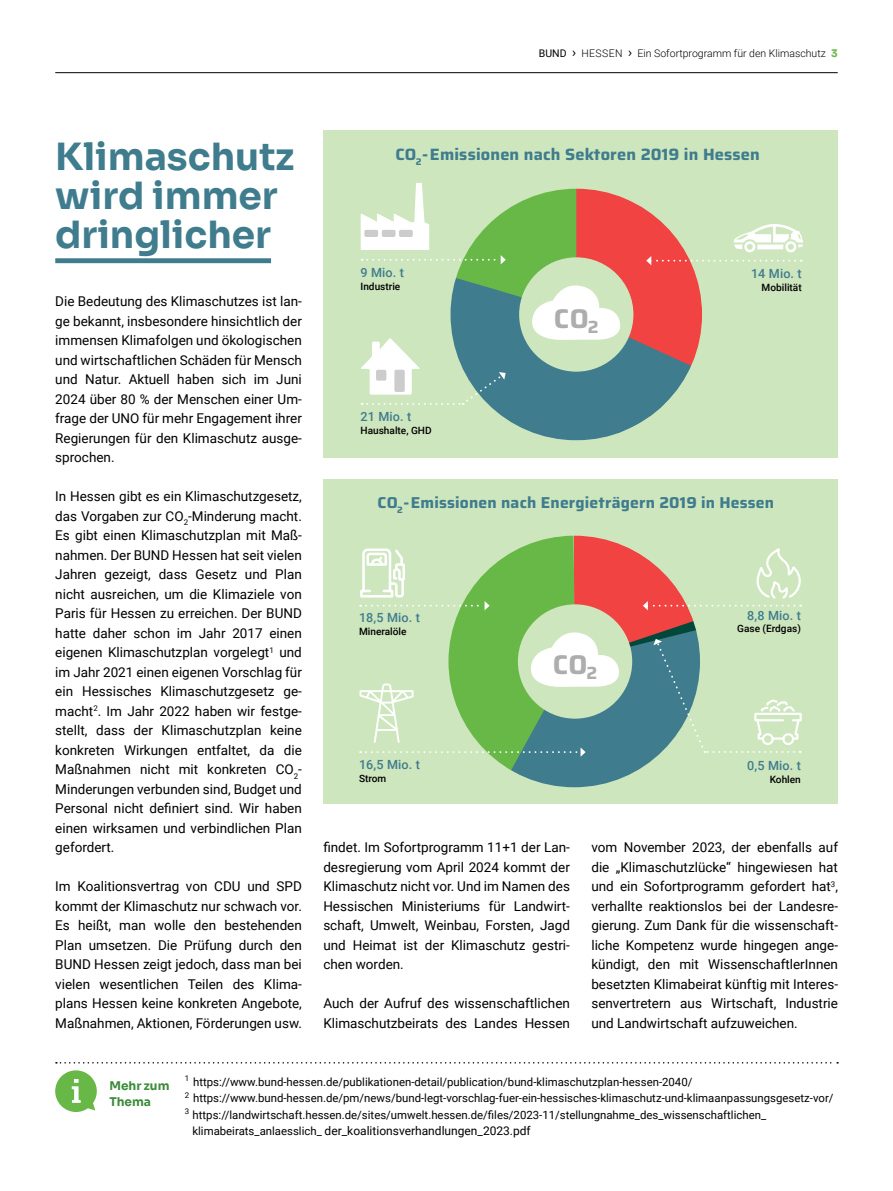
<style>
.page{position:relative;width:893px;height:1191px;background:#fff}
.page>*{position:absolute;margin:0;border:0;box-sizing:border-box;transform-origin:0 0}
.Head2_Sora_Bold_25_26{font:700 37.5px/39px "Sora";color:#3f7c8d}
.t1{font:100 27.15px "Saira";color:#aeadad}
.t2{font:100 16.35px "Saira";letter-spacing:.01em;color:#3f7c8d}
.t3{font:100 15.75px "Saira";letter-spacing:.01em;color:#3f7c8d}
.Fliess_Roboto_9_13_bold_Vorspann{font:13.5px/19.5px "Roboto";color:#000;text-align:justify}
.t4{font:500 12.6px "Roboto";letter-spacing:.01em;color:#3f7c8d}
.t5{font:12px "Roboto";color:#000}
.Zusatzinfo_Head_Sora_Bold_8_10_ni_versal{font:700 12px "Sora";color:#3c8b3a}
.t6{font:11.4px "Roboto";color:#000}
.t7{font:300 10.5px "Roboto";color:#000}
.t8{font:500 10.05px "Roboto";color:#000}
.s1{font-weight:400}
.s2{font-weight:400;font-size:13.5px}
.s3{font-family:"Sora";font-weight:700;color:#68b847}
.s4{font-size:11.4px}
</style>
<div class="page">
<div style="left:55px;top:258px;width:216px;height:5px;background:#3f7c8d"></div>
<div style="left:323px;top:131px;width:515px;height:327px;background:#cee6be"></div>
<svg style="left:360px;top:183px;width:443px;height:258px"></svg>
<div style="left:323px;top:479px;width:515px;height:325px;background:#cee6be"></div>
<svg style="left:359px;top:535px;width:443px;height:253px"></svg>
<svg style="left:56px;top:1062px;width:782px;height:1px"></svg>
<svg style="left:55px;top:1070px;width:42px;height:42px"></svg>
<hr style="left:55px;top:72px;width:783px;height:1px;background:#000">
<p class="t7" style="left:539px;top:46px;width:300px"><span class="s1">BUND</span> <span class="s2">›</span> HESSEN <span class="s2">›</span> Ein Sofortprogramm für den Klimaschutz <span class="s3">3</span></p>
<p class="Head2_Sora_Bold_25_26" style="left:55px;top:133px;width:241px">Klimaschutz wird immer dringlicher</p>
<p class="Fliess_Roboto_9_13_bold_Vorspann" style="left:55px;top:291px;width:248px">Die Bedeutung des Klimaschutzes ist lan&shy;ge bekannt, insbesondere hinsichtlich der immensen Klimafolgen und ökologischen und wirtschaftlichen Schäden für Mensch und Natur. Aktuell haben sich im Juni 2024 über 80 % der Menschen einer Um&shy;frage der UNO für mehr Engagement ihrer Regierungen für den Klimaschutz ausge&shy;sprochen.</p>
<p class="Fliess_Roboto_9_13_bold_Vorspann" style="left:55px;top:486px;width:248px">In Hessen gibt es ein Klimaschutzgesetz, das Vorgaben zur CO<sub>2</sub>-Minderung macht.<br>Es gibt einen Klimaschutzplan mit Maß&shy;nahmen. Der BUND Hessen hat seit vielen Jahren gezeigt, dass Gesetz und Plan nicht ausreichen, um die Klimaziele von Paris für Hessen zu erreichen. Der BUND hatte daher schon im Jahr 2017 einen eigenen Klimaschutzplan vorgelegt<sup>1</sup> und im Jahr 2021 einen eigenen Vorschlag für ein Hessisches Klimaschutzgesetz ge&shy;macht<sup>2</sup>. Im Jahr 2022 haben wir festge&shy;stellt, dass der Klimaschutzplan keine konkreten Wirkungen entfaltet, da die Maßnahmen nicht mit konkreten CO<sub>2</sub>- Minderungen verbunden sind, Budget und Personal nicht definiert sind. Wir haben einen wirksamen und verbindlichen Plan gefordert.</p>
<p class="Fliess_Roboto_9_13_bold_Vorspann" style="left:55px;top:876px;width:248px">Im Koalitionsvertrag von CDU und SPD kommt der Klimaschutz nur schwach vor.<br>Es heißt, man wolle den bestehenden Plan umsetzen. Die Prüfung durch den BUND Hessen zeigt jedoch, dass man bei vielen wesentlichen Teilen des Klima&shy;plans Hessen keine konkreten Angebote, Maßnahmen, Aktionen, Förderungen usw.</p>
<p class="t2" style="left:395px;top:140px;width:366px">CO<sub>2</sub>-Emissionen nach Sektoren 2019 in Hessen</p>
<p class="t4" style="left:361px;top:264px;width:45px">9 Mio. t</p>
<p class="t8" style="left:361px;top:279px;width:41px">Industrie</p>
<p class="t4" style="left:361px;top:408px;width:52px">21 Mio. t</p>
<p class="t8" style="left:361px;top:423px;width:73px">Haushalte, GHD</p>
<p class="t1" style="left:554px;top:296px;width:46px">CO<sub>2</sub></p>
<p class="t4" style="left:751px;top:265px;width:52px">14 Mio. t</p>
<p class="t8" style="left:762px;top:280px;width:42px">Mobilität</p>
<p class="t3" style="left:378px;top:489px;width:398px">CO<sub>2</sub>-Emissionen nach Energieträgern 2019 in Hessen</p>
<p class="t4" style="left:359px;top:609px;width:62px">18,5 Mio. t</p>
<p class="t8" style="left:359px;top:624px;width:49px">Mineralöle</p>
<p class="t4" style="left:359px;top:756px;width:62px">16,5 Mio. t</p>
<p class="t8" style="left:359px;top:771px;width:29px">Strom</p>
<p class="t1" style="left:553px;top:642px;width:46px">CO<sub>2</sub></p>
<p class="t4" style="left:747px;top:606px;width:55px">8,8 Mio. t</p>
<p class="t8" style="left:737px;top:622px;width:65px">Gase (Erdgas)</p>
<p class="t4" style="left:747px;top:756px;width:55px">0,5 Mio. t</p>
<p class="t8" style="left:770px;top:772px;width:33px">Kohlen</p>
<p class="Fliess_Roboto_9_13_bold_Vorspann" style="left:323px;top:837px;width:248px">findet. Im Sofortprogramm 11+1 der Lan&shy;desregierung vom April 2024 kommt der Klimaschutz nicht vor. Und im Namen des Hessischen Ministeriums für Landwirt&shy;schaft, Umwelt, Weinbau, Forsten, Jagd und Heimat ist der Klimaschutz gestri&shy;chen worden.</p>
<p class="Fliess_Roboto_9_13_bold_Vorspann" style="left:323px;top:993px;width:248px">Auch der Aufruf des wissenschaftlichen<br>Klimaschutzbeirats des Landes Hessen</p>
<p class="Fliess_Roboto_9_13_bold_Vorspann" style="left:591px;top:837px;width:248px">vom November 2023, der ebenfalls auf die „Klimaschutzlücke“ hingewiesen hat und ein Sofortprogramm gefordert hat<sup>3</sup>, verhallte reaktionslos bei der Landesre&shy;gierung. Zum Dank für die wissenschaft&shy;liche Kompetenz wurde hingegen ange&shy;kündigt, den mit WissenschaftlerInnen besetzten Klimabeirat künftig mit Interes&shy;senvertretern aus Wirtschaft, Industrie und Landwirtschaft aufzuweichen.</p>
<p class="Zusatzinfo_Head_Sora_Bold_8_10_ni_versal" style="left:109px;top:1075px;width:62px">Mehr zum</p>
<p class="Zusatzinfo_Head_Sora_Bold_8_10_ni_versal" style="left:109px;top:1091px;width:43px">Thema</p>
<p class="t6" style="left:185px;top:1073px;width:509px"><sup>1</sup> https://www.bund-hessen.de/publikationen-detail/publication/bund-klimaschutzplan-hessen-2040/</p>
<p class="t6" style="left:185px;top:1090px;width:650px"><sup>2</sup> https://www.bund-hessen.de/pm/news/bund-legt-vorschlag-fuer-ein-hessisches-klimaschutz-und-klimaanpassungsgesetz-vor/</p>
<p class="t6" style="left:185px;top:1106px;width:583px"><sup>3</sup> https://landwirtschaft.hessen.de/sites/umwelt.hessen.de/files/2023-11/stellungnahme_des_wissenschaftlichen_</p>
<p class="t5" style="left:192px;top:1122px;width:340px"><span class="s4">klimabeirats_anlaesslich_</span> der_koalitionsverhandlungen_2023.pdf</p>
</div>
